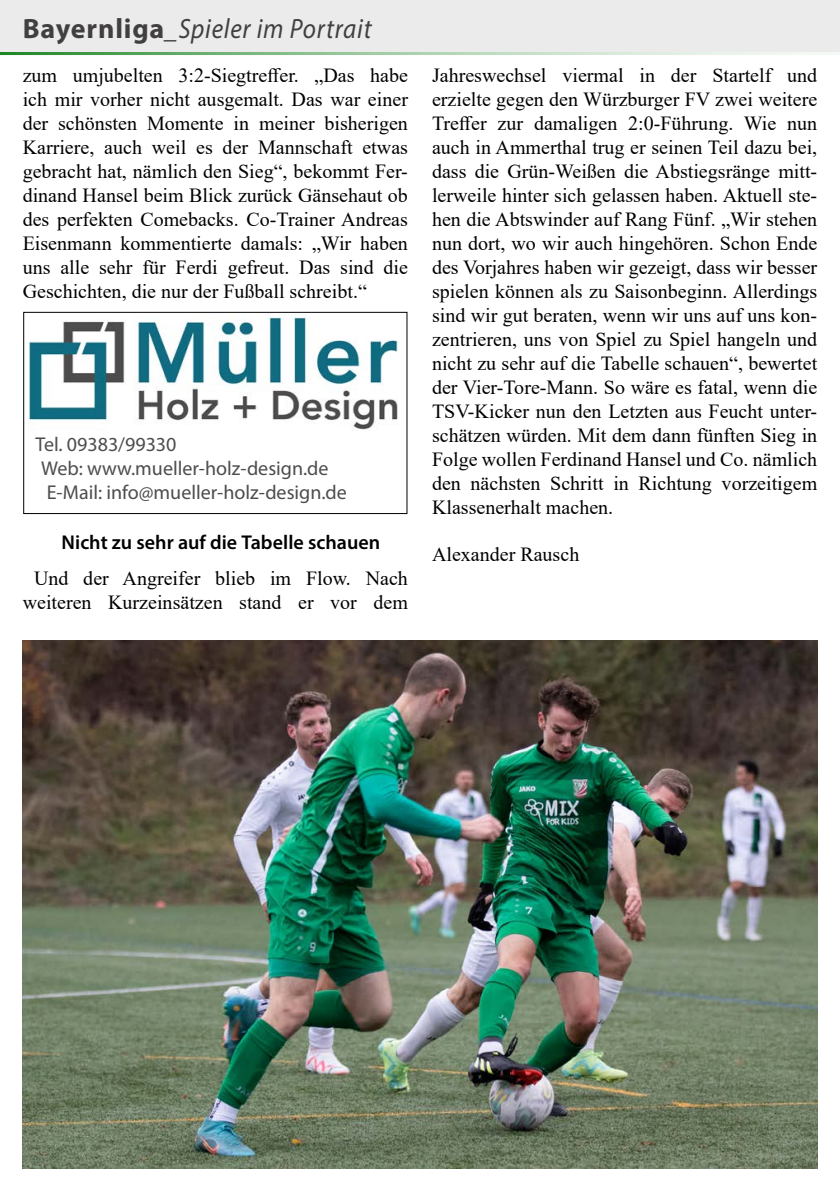
<style>
.page{position:relative;width:840px;height:1191px;background:#fff}
.page>*{position:absolute;margin:0;border:0;box-sizing:border-box;transform-origin:0 0}
.t1{font:italic 28px "Myriad Pro";letter-spacing:.03em;color:#413f3f;scale:.9 1}
.t2{font:20px/24px "Times New Roman";color:#000;text-align:justify}
.t3{font:20px/24px "Myriad Pro";color:#4e4c4d}
.t4{font:600 20px "Myriad Pro";color:#000}
.s1{font-weight:700;font-style:normal}
</style>
<div class="page">
<svg style="left:0;top:51px;width:839px;height:4px;background:#b3d3b5"></svg>
<div style="left:0;top:0;width:839px;height:51px;background:#ebebec"></div>
<img style="left:23px;top:641px;width:793px;height:527px">
<img style="left:28px;top:314px;width:370px;height:116px">
<div style="left:23px;top:312px;width:384px;height:202px;border:1px solid #000"></div>
<h1 class="t1" style="left:23px;top:11px;width:389px"><span class="s1">Bayernliga</span>_Spieler im Portrait</h1>
<p class="t2" style="left:23px;top:63px;width:386px">zum umjubelten 3:2-Siegtreffer. „Das habe ich mir vorher nicht ausgemalt. Das war einer der schönsten Momente in meiner bisherigen Karriere, auch weil es der Mannschaft etwas gebracht hat, nämlich den Sieg“, bekommt Fer&shy;dinand Hansel beim Blick zurück Gänsehaut ob des perfekten Comebacks. Co-Trainer Andreas Eisenmann kommentierte damals: „Wir haben uns alle sehr für Ferdi gefreut. Das sind die Geschichten, die nur der Fußball schreibt.“</p>
<p class="t3" style="left:35px;top:432px;width:313px">Tel. 09383/99330<br>Web: www.mueller-holz-design.de<br>E-Mail: info@mueller-holz-design.de</p>
<p class="t4" style="left:61px;top:530px;width:320px">Nicht zu sehr auf die Tabelle schauen</p>
<p class="t2" style="left:23px;top:565px;width:386px;text-align:center">Und der Angreifer blieb im Flow. Nach weiteren Kurzeinsätzen stand er vor dem</p>
<p class="t2" style="left:432px;top:63px;width:386px">Jahreswechsel viermal in der Startelf und erzielte gegen den Würzburger FV zwei weitere Treffer zur damaligen 2:0-Führung. Wie nun auch in Ammerthal trug er seinen Teil dazu bei, dass die Grün-Weißen die Abstiegsränge mitt&shy;lerweile hinter sich gelassen haben. Aktuell ste&shy;hen die Abtswinder auf Rang Fünf. „Wir stehen nun dort, wo wir auch hingehören. Schon Ende des Vorjahres haben wir gezeigt, dass wir besser spielen können als zu Saisonbeginn. Allerdings sind wir gut beraten, wenn wir uns auf uns kon&shy;zentrieren, uns von Spiel zu Spiel hangeln und nicht zu sehr auf die Tabelle schauen“, bewertet der Vier-Tore-Mann. So wäre es fatal, wenn die TSV-Kicker nun den Letzten aus Feucht unter&shy;schätzen würden. Mit dem dann fünften Sieg in Folge wollen Ferdinand Hansel und Co. nämlich den nächsten Schritt in Richtung vorzeitigem Klassenerhalt machen.</p>
<p class="t2" style="left:432px;top:541px;width:149px">Alexander Rausch</p>
</div>
